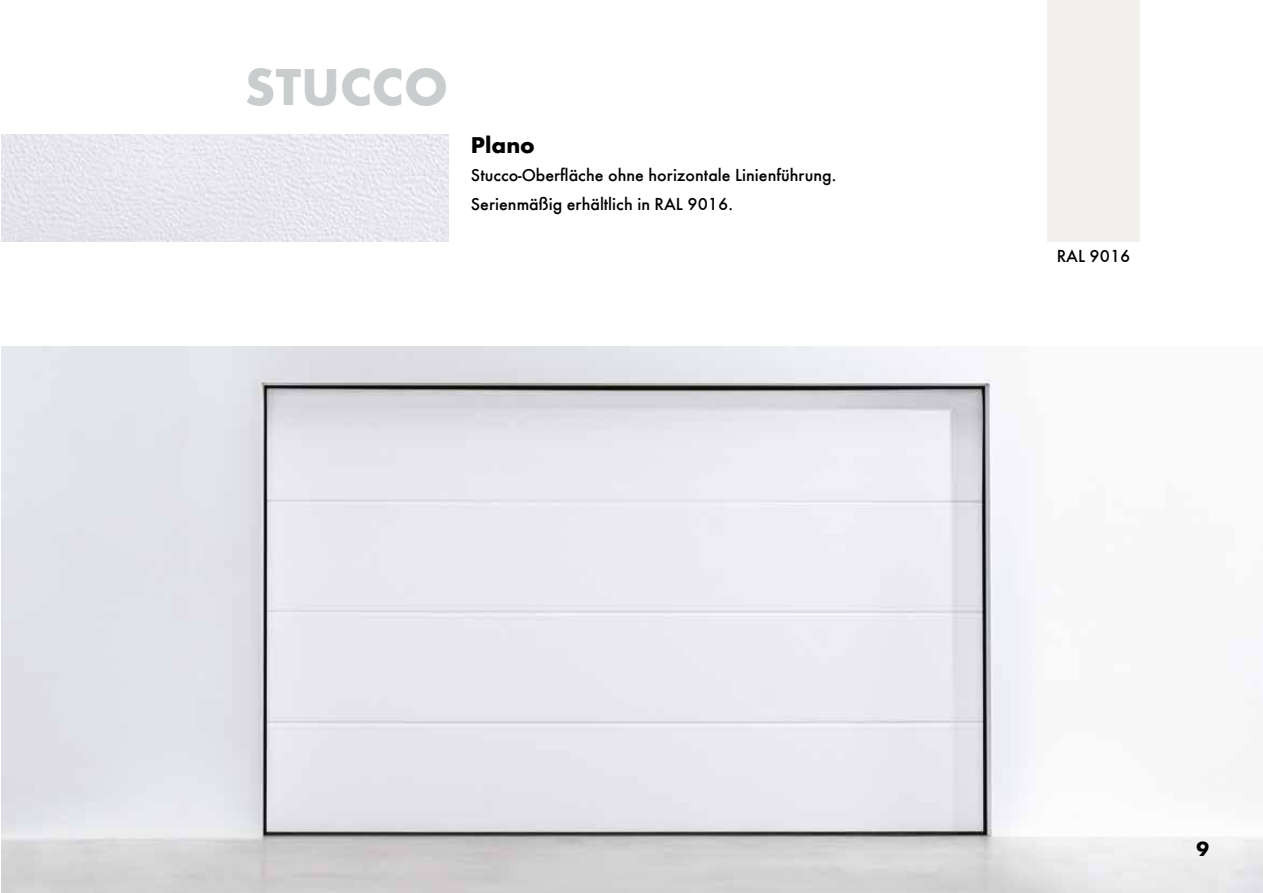
<style>
.page{position:relative;width:1263px;height:893px;background:#fff}
.page>*{position:absolute;margin:0;border:0;box-sizing:border-box;transform-origin:0 0}
.t1{font:700 47.7px "Futura";color:#c9cdce}
.t2{font:700 21px "Futura";color:#000}
.t3{font:700 21px "Futura";color:#000}
.t4{font:500 18px/28.5px "Futura T";color:#000}
</style>
<div class="page">
<img style="left:1px;top:346px;width:1262px;height:547px">
<img style="left:1px;top:135px;width:447px;height:106px">
<div style="left:1047px;top:0;width:92px;height:242px;background:#f1f0ec"></div>
<h1 class="t1" style="left:245px;top:53px;width:205px">STUCCO</h1>
<p class="t2" style="left:471px;top:130px;width:66px">Plano</p>
<p class="t4" style="left:471px;top:161px;width:367px">Stucco-Oberfläche ohne horizontale Linienführung.<br>Serienmäßig erhältlich in RAL 9016.</p>
<p class="t4" style="left:1057px;top:242px;width:75px">RAL 9016</p>
<p class="t3" style="left:1196px;top:835px;width:14px">9</p>
<p class="t3" style="left:1197px;top:838px;width:14px">9</p>
</div>
